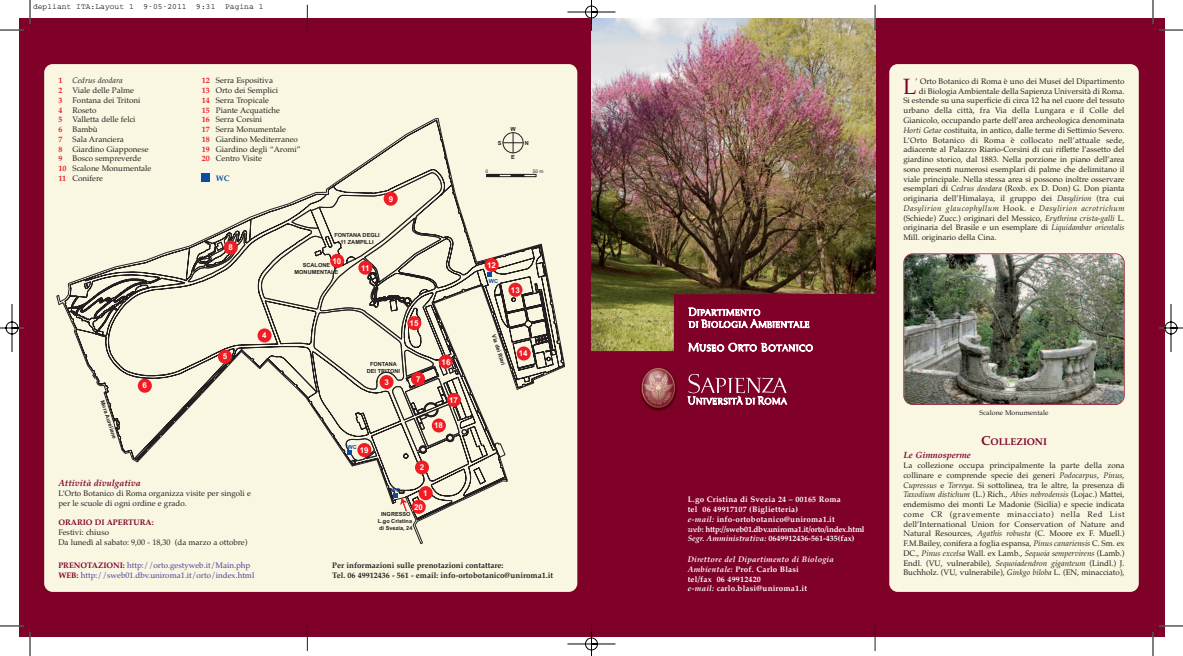
<style>
.page{position:relative;width:1183px;height:656px;background:#fff}
.page>*{position:absolute;margin:0;border:0;box-sizing:border-box;transform-origin:0 0}
.t1{font:22px "Palatino";color:#7f0128}
.t2{font:700 9.8px "Palatino";color:#7f0128}
.t3{font:italic 700 9px "Palatino";color:#7f0128}
.t4{font:8px/9.8px "Palatino";color:#231f20}
.t5{font:700 8px/9.8px "Palatino";letter-spacing:.025em;color:#fff}
.t6{font:700 8px "Palatino";color:#231f20}
.t7{font:8px "Palatino";color:#4d3c98}
.t8{font:italic 8px "Palatino";letter-spacing:.05em;color:#231f20}
.t9{font:8px "Palatino";letter-spacing:.02em;color:#231f20}
.t10{font:8px "Courier";color:#000}
.t11{font:700 8px "Arial";color:#fff}
.t12{font:700 8px "Palatino";color:#7f0128}
.t13{font:italic 8px "Palatino";color:#231f20}
.t14{font:700 8px "Palatino";color:#ee1d23}
.t15{font:700 8px "Palatino";color:#0d4da1}
.t16{font:7px "Palatino";color:#231f20}
.t17{font:700 5.6px/6.7px "Arial";color:#231f20;text-align:center}
.t18{font:700 5.6px "Arial";color:#0d4da1}
.t19{font:4.8px "Arial";color:#231f20}
.s1{font-weight:700;color:#ee1d23}
.s2{font-weight:700;color:#7f0128}
.s3{color:#7f0128}
.s4{color:#f9f6e2}
.s5{font-style:italic}
.s6{font-style:normal}
.s7{font-size:13px}
</style>
<div class="page">
<img style="left:0;top:0;width:1183px;height:655px">
<p class="t10" style="left:33px;top:4px;width:232px">depliant ITA:Layout 1 9-05-2011 9:31 Pagina 1</p>
<p class="t14" style="left:58px;top:76px;width:5px">1</p>
<p class="t13" style="left:73px;top:76px;width:52px">Cedrus deodara</p>
<p class="t14" style="left:58px;top:86px;width:5px">2</p>
<p class="t4" style="left:73px;top:85px;width:63px">Viale delle Palme</p>
<p class="t14" style="left:58px;top:95px;width:5px">3</p>
<p class="t4" style="left:73px;top:95px;width:69px">Fontana dei Tritoni</p>
<p class="t14" style="left:58px;top:105px;width:5px">4</p>
<p class="t4" style="left:73px;top:105px;width:25px">Roseto</p>
<p class="t14" style="left:58px;top:115px;width:5px">5</p>
<p class="t4" style="left:73px;top:115px;width:65px">Valletta delle felci</p>
<p class="t14" style="left:58px;top:125px;width:5px">6</p>
<p class="t4" style="left:73px;top:124px;width:27px">Bambù</p>
<p class="t14" style="left:58px;top:134px;width:5px">7</p>
<p class="t4" style="left:73px;top:134px;width:53px">Sala Aranciera</p>
<p class="t14" style="left:58px;top:144px;width:5px">8</p>
<p class="t4" style="left:73px;top:144px;width:78px">Giardino Giapponese</p>
<p class="t14" style="left:58px;top:154px;width:5px">9</p>
<p class="t4" style="left:58px;top:154px;width:95px;text-indent:14px">Bosco sempreverde<br><span class="s1">10</span> Scalone Monumentale<br><span class="s1">11</span> Conifere</p>
<p class="t17" style="left:106px;top:399px;width:41px;rotate:72deg">M ura Aureliane</p>
<p class="t11" style="left:142px;top:381px;width:6px">6</p>
<p class="t4" style="left:202px;top:76px;width:101px"><span class="s1">12</span> Serra Espositiva<br><span class="s1">13</span> Orto dei Semplici<br><span class="s1">14</span> Serra Tropicale<br><span class="s1">15</span> Piante Acquatiche<br><span class="s1">16</span> Serra Corsini<br><span class="s1">17</span> Serra Monumentale<br><span class="s1">18</span> Giardino Mediterraneo<br><span class="s1">19</span> Giardino degli “Aromi”<br><span class="s1">20</span> Centro Visite</p>
<p class="t15" style="left:216px;top:173px;width:15px">WC</p>
<p class="t11" style="left:389px;top:194px;width:6px">9</p>
<p class="t11" style="left:229px;top:242px;width:6px">8</p>
<p class="t17" style="left:334px;top:232px;width:47px">FONTANA DEGLI<br>11 ZAMPILLI</p>
<p class="t11" style="left:332px;top:256px;width:10px">10</p>
<p class="t17" style="left:294px;top:262px;width:45px">SCALONE<br>MONUMENTALE</p>
<p class="t11" style="left:361px;top:263px;width:10px">11</p>
<p class="t11" style="left:223px;top:352px;width:6px">5</p>
<p class="t11" style="left:262px;top:330px;width:6px">4</p>
<p class="t11" style="left:409px;top:319px;width:10px">15</p>
<p class="t17" style="left:367px;top:360px;width:35px">FONTANA<br>DEI TRITONI</p>
<p class="t11" style="left:384px;top:377px;width:6px">3</p>
<p class="t18" style="left:347px;top:443px;width:11px">WC</p>
<p class="t11" style="left:360px;top:445px;width:10px">19</p>
<p class="t11" style="left:416px;top:375px;width:6px">7</p>
<p class="t11" style="left:441px;top:357px;width:10px">16</p>
<p class="t11" style="left:449px;top:395px;width:10px">17</p>
<p class="t11" style="left:434px;top:421px;width:10px">18</p>
<p class="t11" style="left:420px;top:462px;width:6px">2</p>
<p class="t17" style="left:510px;top:126px;width:7px">W</p>
<p class="t17" style="left:511px;top:153px;width:5px">E</p>
<p class="t17" style="left:498px;top:139px;width:5px">S</p>
<p class="t17" style="left:524px;top:139px;width:6px">N</p>
<p class="t19" style="left:485px;top:169px;width:4px">0</p>
<p class="t19" style="left:533px;top:169px;width:12px">50 m</p>
<p class="t11" style="left:487px;top:260px;width:10px">12</p>
<p class="t18" style="left:489px;top:277px;width:11px">WC</p>
<p class="t11" style="left:511px;top:285px;width:10px">13</p>
<p class="t17" style="left:497px;top:333px;width:35px;rotate:72deg">Via deiR iari</p>
<p class="t11" style="left:519px;top:349px;width:10px">14</p>
<p class="t3" style="left:58px;top:477px;width:84px">Attività divulgativa</p>
<p class="t4" style="left:58px;top:488px;width:194px">L’Orto Botanico di Roma organizza visite per singoli e per le scuole di ogni ordine e grado.</p>
<p class="t12" style="left:58px;top:517px;width:97px">ORARIO DI APERTURA:</p>
<p class="t4" style="left:58px;top:527px;width:191px">Festivi: chiuso<br>Da lunedì al sabato: 9,00 - 18,30 (da marzo a ottobre)</p>
<p class="t7" style="left:58px;top:560px;width:193px"><span class="s2">PRENOTAZIONI:</span> http://orto.gestyweb.it/Main.php</p>
<p class="t6" style="left:332px;top:560px;width:173px">Per informazioni sulle prenotazioni contattare:</p>
<p class="t7" style="left:58px;top:570px;width:197px"><span class="s2">WEB:</span> http://sweb01.dbv.uniroma1.it/orto/index.html</p>
<p class="t6" style="left:332px;top:570px;width:222px">Tel. 06 49912436 - 561 - email: info-ortobotanico@uniroma1.it</p>
<p class="t18" style="left:391px;top:486px;width:11px">WC</p>
<p class="t11" style="left:423px;top:488px;width:6px">1</p>
<p class="t11" style="left:414px;top:502px;width:10px">20</p>
<p class="t17" style="left:378px;top:510px;width:36px">INGRESSO<br>L.go Cristina di Svezia, 24</p>
<h1 class="t1" style="left:903px;top:73px;width:15px">L</h1>
<p class="t4" style="left:915px;top:76px;width:210px"><span class="s3">’</span> Orto Botanico di Roma è uno dei Musei del Dipartimento</p>
<p class="t4" style="left:915px;top:86px;width:210px"><span class="s4">a</span>di Biologia Ambientale della Sapienza Università di Roma.</p>
<p class="t4" style="left:903px;top:96px;width:223px">Si estende su una superficie di circa 12 ha nel cuore del tessuto</p>
<p class="t4" style="left:903px;top:105px;width:223px">urbano della città, fra Via della Lungara e il Colle del</p>
<p class="t4" style="left:903px;top:115px;width:223px">Gianicolo, occupando parte dell’area archeologica denominata</p>
<p class="t4" style="left:903px;top:125px;width:223px"><span class="s5">Horti Getae</span> costituita, in antico, dalle terme di Settimio Severo.</p>
<p class="t9" style="left:903px;top:135px;width:223px">L’Orto Botanico di Roma è collocato nell’attuale sede,</p>
<p class="t4" style="left:903px;top:144px;width:223px">adiacente al Palazzo Riario-Corsini di cui riflette l’assetto del</p>
<p class="t4" style="left:903px;top:154px;width:223px">giardino storico, dal 1883. Nella porzione in piano dell’area</p>
<p class="t4" style="left:903px;top:164px;width:223px">sono presenti numerosi esemplari di palme che delimitano il</p>
<p class="t4" style="left:903px;top:174px;width:223px">viale principale. Nella stessa area si possono inoltre osservare</p>
<p class="t4" style="left:903px;top:184px;width:223px">esemplari di <span class="s5">Cedrus deodara</span> (Roxb. ex D. Don) G. Don pianta</p>
<p class="t4" style="left:903px;top:193px;width:223px">originaria dell’Himalaya, il gruppo dei <span class="s5">Dasylirion</span> (tra cui</p>
<p class="t8" style="left:903px;top:203px;width:223px">Dasylirion glaucophyllum <span class="s6">Hook. e</span> Dasylirion acrotrichum</p>
<p class="t4" style="left:903px;top:213px;width:223px">(Schiede) Zucc.) originari del Messico, <span class="s5">Erythrina crista-galli</span> L.</p>
<p class="t4" style="left:903px;top:223px;width:223px">originaria del Brasile e un esemplare di <span class="s5">Liquidambar orientalis</span></p>
<p class="t4" style="left:903px;top:232px;width:95px">Mill. originario della Cina.</p>
<p class="t5" style="left:687px;top:494px;width:178px">L.go Cristina di Svezia 24 – 00165 Roma<br>tel 06 49917107 (Biglietteria)<br><span class="s5">e-mail:</span> info-ortobotanico@uniroma1.it<br><span class="s5">web</span>: http://sweb01.dbv.uniroma1.it/orto/index.html <span class="s5">Segr. Amministrativa:</span> 0649912436-561-435(fax)</p>
<p class="t5" style="left:687px;top:554px;width:148px"><span class="s5">Direttore del Dipartimento di Biologia<br>Ambientale:</span> Prof. Carlo Blasi<br>tel/fax 06 49912420<br><span class="s5">e-mail:</span> carlo.blasi@uniroma1.it</p>
<p class="t16" style="left:979px;top:408px;width:71px">Scalone Monumentale</p>
<p class="t2" style="left:981px;top:435px;width:67px"><span class="s7">C</span>OLLEZIONI</p>
<p class="t3" style="left:903px;top:449px;width:69px">Le Gimnosperme</p>
<p class="t4" style="left:903px;top:460px;width:223px;text-align:justify">La collezione occupa principalmente la parte della zona collinare e comprende specie dei generi <span class="s5">Podocarpus</span>, <span class="s5">Pinus</span>, <span class="s5">Cupressus</span> e <span class="s5">Torreya</span>. Si sottolinea, tra le altre, la presenza di <span class="s5">Taxodium distichum</span> (L.) Rich., <span class="s5">Abies nebrodensis</span> (Lojac.) Mattei, endemismo dei monti Le Madonie (Sicilia) e specie indicata come CR (gravemente minacciato) nella Red List dell’International Union for Conservation of Nature and Natural Resources, <span class="s5">Agathis robusta</span> (C. Moore ex F. Muell.)<br>F.M.Bailey, conifera a foglia espansa, <span class="s5">Pinus canariensis</span> C. Sm. ex DC., <span class="s5">Pinus excelsa</span> Wall. ex Lamb., <span class="s5">Sequoia sempervirens</span> (Lamb.)<br>Endl. (VU, vulnerabile), <span class="s5">Sequoiadendron giganteum</span> (Lindl.) J.<br>Buchholz. (VU, vulnerabile), <span class="s5">Ginkgo biloba</span> L. (EN, minacciato),</p>
</div>
